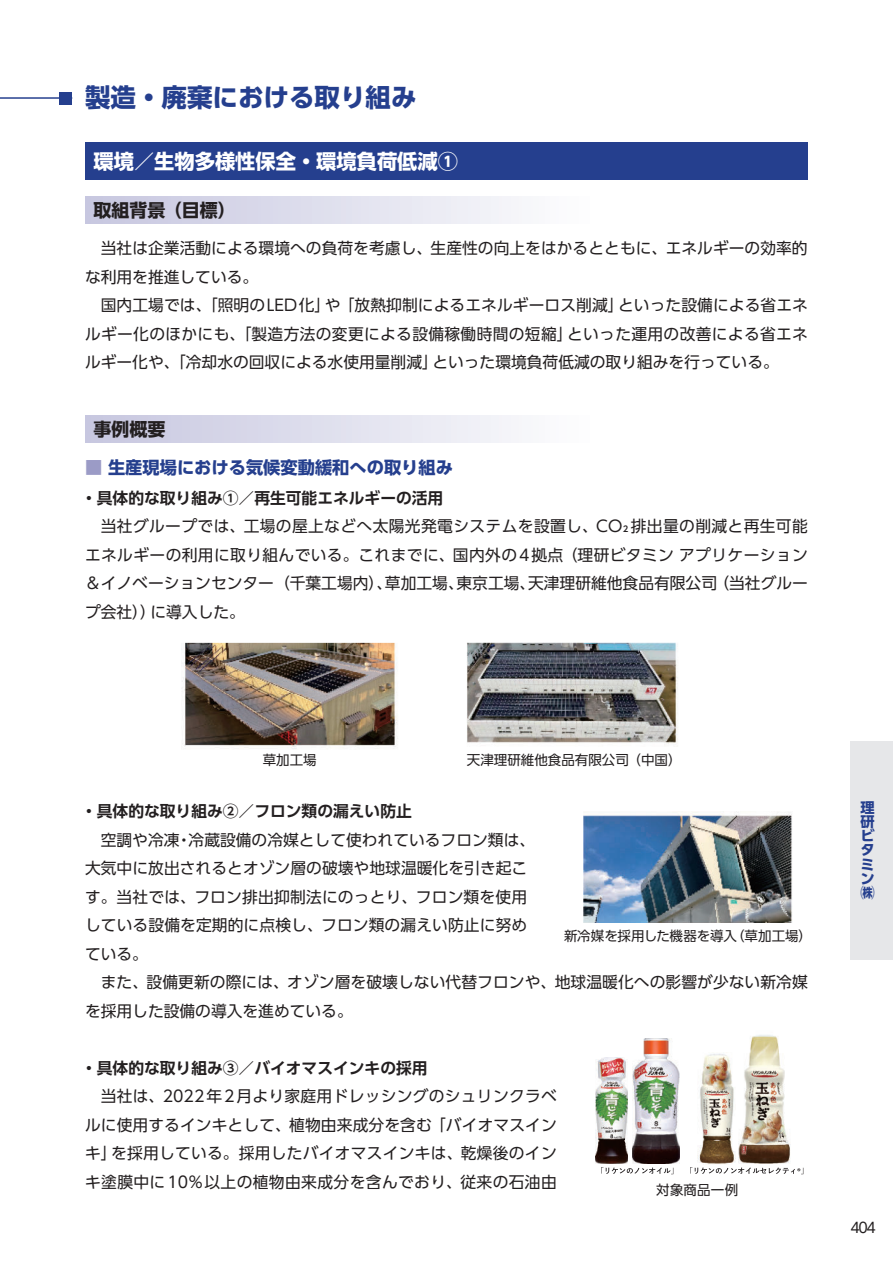
<style>
.page{position:relative;width:893px;height:1263px;background:#fff}
.page>*{position:absolute;margin:0;border:0;box-sizing:border-box;transform-origin:0 0}
.t1{font:700 25.5px "UD Shin Go Pr 6";color:#253f8e}
.t2{font:700 20.25px "UD Shin Go Pr 6";color:#fff}
.t3{font:700 18px "UD Shin Go Pr 6";color:#231f20}
.t4{font:700 17.25px "UD Shin Go Pr 6";color:#253f8e}
.t5{font:15.75px/28.5px "UD Shin Go Pr 6";letter-spacing:.005em;color:#231f20}
.t6{font:700 15.75px "UD Shin Go Pr 6 De";color:#231f20}
.t7{font:700 14.25px/14.2px "UD Shin Go Pr 6";color:#253f8e}
.t8{font:14.25px "UD Shin Go Pr 6";color:#231f20}
.t9{font:13.5px "UD Shin Go Pr 6";color:#231f20}
.s1{color:#9b9bc6}
</style>
<div class="page">
<div style="left:850px;top:741px;width:43px;height:218px;background:#e6e7e9"></div>
<div style="left:85px;top:142px;width:723px;height:38px;background:#253f8e"></div>
<div style="left:85px;top:197px;width:723px;height:26px;background:linear-gradient(to right,#cacae1,#fff)"></div>
<div style="left:85px;top:415px;width:723px;height:27px;background:linear-gradient(to right,#cacae1,#fff)"></div>
<img style="left:181px;top:642px;width:217px;height:107px">
<img style="left:467px;top:642px;width:211px;height:102px">
<img style="left:583px;top:812px;width:209px;height:110px">
<img style="left:697px;top:1053px;width:38px;height:111px">
<img style="left:595px;top:1057px;width:32px;height:106px">
<img style="left:632px;top:1038px;width:48px;height:125px">
<svg style="left:601px;top:1167px;width:72px;height:7px"></svg>
<svg style="left:690px;top:1167px;width:113px;height:7px"></svg>
<img style="left:738px;top:1035px;width:52px;height:129px">
<hr style="left:0;top:97px;width:72px;height:2px;background:#253f8e">
<div style="left:60px;top:92px;width:12px;height:12px;background:#253f8e"></div>
<h1 class="t1" style="left:85px;top:77px;width:333px">製造・廃棄における取り組み</h1>
<p class="t2" style="left:94px;top:145px;width:366px">環境／生物多様性保全・環境負荷低減①</p>
<p class="t3" style="left:94px;top:195px;width:144px">取組背景（目標）</p>
<p class="t5" style="left:85px;top:233px;width:724px">　当社は企業活動による環境への負荷を考慮し、生産性の向上をはかるとともに、エネルギーの効率的な利用を推進している。<br>　国内工場では、「照明のLED化」や「放熱抑制によるエネルギーロス削減」といった設備による省エネルギー化のほかにも、「製造方法の変更による設備稼働時間の短縮」といった運用の改善による省エネルギー化や、「冷却水の回収による水使用量削減」といった環境負荷低減の取り組みを行っている。</p>
<p class="t3" style="left:94px;top:414px;width:73px">事例概要</p>
<p class="t4" style="left:85px;top:454px;width:369px"><span class="s1">■</span> 生産現場における気候変動緩和への取り組み</p>
<p class="t6" style="left:81px;top:485px;width:364px">・具体的な取り組み①／再生可能エネルギーの活用</p>
<p class="t5" style="left:85px;top:511px;width:724px;text-align:justify">　当社グループでは、工場の屋上などへ太陽光発電システムを設置し、CO₂排出量の削減と再生可能エネルギーの利用に取り組んでいる。これまでに、国内外の4拠点（理研ビタミン アプリケーション＆イノベーションセンター（千葉工場内）、草加工場、東京工場、天津理研維他食品有限公司（当社グループ会社））に導入した。</p>
<p class="t9" style="left:263px;top:749px;width:55px">草加工場</p>
<p class="t9" style="left:467px;top:749px;width:216px">天津理研維他食品有限公司（中国）</p>
<p class="t6" style="left:81px;top:798px;width:332px">・具体的な取り組み②／フロン類の漏えい防止</p>
<p class="t5" style="left:85px;top:825px;width:724px">　空調や冷凍・冷蔵設備の冷媒として使われているフロン類は、<br>大気中に放出されるとオゾン層の破壊や地球温暖化を引き起こ<br>す。当社では、フロン排出抑制法にのっとり、フロン類を使用<br>している設備を定期的に点検し、フロン類の漏えい防止に努め<br>ている。<br>　また、設備更新の際には、オゾン層を破壊しない代替フロンや、地球温暖化への影響が少ない新冷媒を採用した設備の導入を進めている。</p>
<p class="t9" style="left:564px;top:925px;width:249px">新冷媒を採用した機器を導入（草加工場）</p>
<p class="t6" style="left:81px;top:1055px;width:348px">・具体的な取り組み③／バイオマスインキの採用</p>
<p class="t5" style="left:85px;top:1081px;width:473px;text-align:justify">　当社は、2022年2月より家庭用ドレッシングのシュリンクラベルに使用するインキとして、植物由来成分を含む「バイオマスインキ」を採用している。採用したバイオマスインキは、乾燥後のインキ塗膜中に10%以上の植物由来成分を含んでおり、従来の石油由</p>
<p class="t9" style="left:656px;top:1179px;width:84px">対象商品一例</p>
<p class="t7" style="left:860px;top:800px;width:23px">理研ビタミン㈱</p>
<p class="t8" style="left:850px;top:1216px;width:27px">404</p>
</div>
